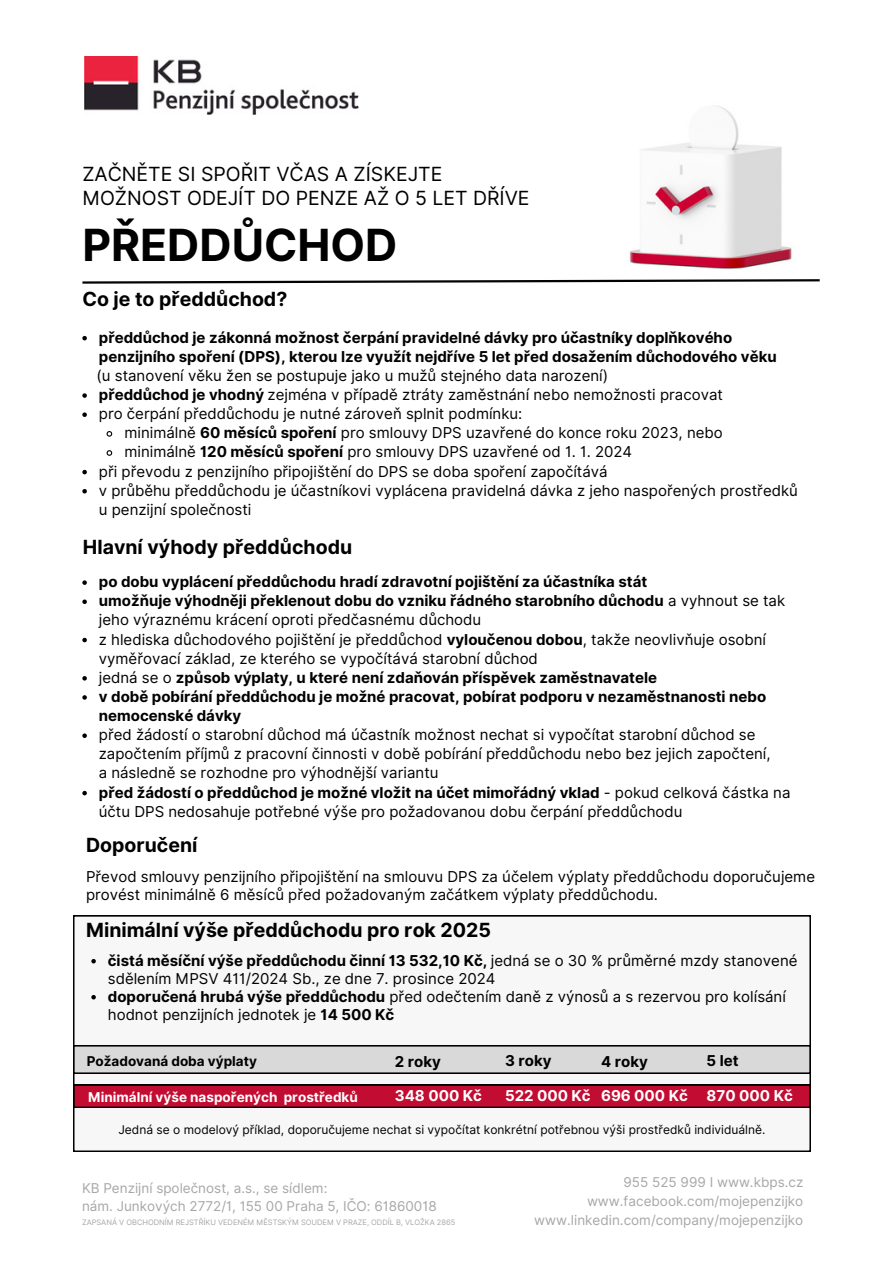
<style>
.page{position:relative;width:894px;height:1264px;background:#fff}
.page>*{position:absolute;margin:0;border:0;box-sizing:border-box;transform-origin:0 0}
.t1{font:700 44.25px "Inter";color:#000}
.t2{font:700 19.5px "Inter";color:#000}
.t3{font:19.5px/23.7px "Inter";color:#000}
.t4{font:15px/19.2px "Inter";color:#000}
.t5{font:700 15px/19.2px "Inter";color:#000}
.t6{font:700 15px "Inter";color:#fff}
.t7{font:13.5px/19.2px "Inter";color:#a7a7a7;text-align:right}
.t8{font:700 13.5px "Inter";color:#fff}
.t9{font:700 13.5px "Inter";color:#000}
.t10{font:12px "Inter";color:#000}
.t11{font:7.5px "Inter";color:#a7a7a7}
.s1{font-weight:700}
.s2{font-weight:400}
</style>
<div class="page">
<img style="left:629px;top:105px;width:163px;height:164px">
<svg style="left:82px;top:279px;width:738px;height:5px"></svg>
<svg style="left:73px;top:915px;width:737px;height:236px"></svg>
<svg style="left:82px;top:580px;width:5px;height:5px"></svg>
<svg style="left:82px;top:599px;width:5px;height:5px"></svg>
<svg style="left:82px;top:637px;width:5px;height:5px"></svg>
<svg style="left:82px;top:676px;width:5px;height:4px"></svg>
<svg style="left:82px;top:695px;width:5px;height:4px"></svg>
<svg style="left:82px;top:733px;width:5px;height:5px"></svg>
<svg style="left:82px;top:790px;width:5px;height:5px"></svg>
<svg style="left:82px;top:336px;width:5px;height:4px"></svg>
<svg style="left:82px;top:393px;width:5px;height:5px"></svg>
<svg style="left:82px;top:412px;width:5px;height:5px"></svg>
<svg style="left:106px;top:431px;width:7px;height:6px"></svg>
<svg style="left:106px;top:450px;width:7px;height:6px"></svg>
<svg style="left:82px;top:470px;width:5px;height:4px"></svg>
<svg style="left:82px;top:489px;width:5px;height:4px"></svg>
<svg style="left:91px;top:958px;width:5px;height:5px"></svg>
<svg style="left:91px;top:994px;width:5px;height:5px"></svg>
<svg style="left:74px;top:1084px;width:736px;height:23px;background:#ad0a2c"></svg>
<img style="left:84px;top:56px;width:274px;height:59px">
<svg style="left:73px;top:1045px;width:737px;height:28px;background:#c7c7c7"></svg>
<p class="t3" style="left:82px;top:162px;width:448px">ZAČNĚTE SI SPOŘIT VČAS A ZÍSKEJTE<br>MOŽNOST ODEJÍT DO PENZE AŽ O 5 LET DŘÍVE</p>
<h5 class="t1" style="left:82px;top:218px;width:316px">PŘEDDŮCHOD</h5>
<p class="t2" style="left:82px;top:288px;width:206px">Co je to předdůchod?</p>
<p class="t5" style="left:99px;top:327px;width:679px">předdůchod je zákonná možnost čerpání pravidelné dávky pro účastníky doplňkového penzijního spoření (DPS), kterou lze využít nejdříve 5 let před dosažením důchodového věku</p>
<h3 class="t4" style="left:96px;top:366px;width:513px">(u stanovení věku žen se postupuje jako u mužů stejného data narození)</h3>
<p class="t4" style="left:99px;top:385px;width:625px"><span class="s1">předdůchod je vhodný</span> zejména v případě ztráty zaměstnání nebo nemožnosti pracovat</p>
<p class="t4" style="left:99px;top:404px;width:425px">pro čerpání předdůchodu je nutné zároveň splnit podmínku:</p>
<p class="t4" style="left:124px;top:423px;width:599px">minimálně <span class="s1">60 měsíců spoření</span> pro smlouvy DPS uzavřené do konce roku 2023, nebo</p>
<p class="t4" style="left:124px;top:442px;width:509px">minimálně <span class="s1">120 měsíců spoření</span> pro smlouvy DPS uzavřené od 1. 1. 2024</p>
<p class="t4" style="left:99px;top:461px;width:510px">při převodu z penzijního připojištění do DPS se doba spoření započítává</p>
<p class="t4" style="left:99px;top:480px;width:700px">v průběhu předdůchodu je účastníkovi vyplácena pravidelná dávka z jeho naspořených prostředků u penzijní společnosti</p>
<h3 class="t2" style="left:83px;top:535px;width:271px">Hlavní výhody předdůchodu</h3>
<h1 class="t5" style="left:99px;top:572px;width:549px">po dobu vyplácení předdůchodu hradí zdravotní pojištění za účastníka stát</h1>
<p class="t5" style="left:99px;top:591px;width:687px">umožňuje výhodněji překlenout dobu do vzniku řádného starobního důchodu <span class="s2">a vyhnout se tak jeho výraznému krácení oproti předčasnému důchodu</span></p>
<h3 class="t4" style="left:99px;top:629px;width:668px">z hlediska důchodového pojištění je předdůchod <span class="s1">vyloučenou dobou</span>, takže neovlivňuje osobní vyměřovací základ, ze kterého se vypočítává starobní důchod</h3>
<p class="t5" style="left:99px;top:667px;width:559px"><span class="s2">jedná se o</span> způsob výplaty, u které není zdaňován příspěvek zaměstnavatele</p>
<h5 class="t5" style="left:99px;top:687px;width:668px">v době pobírání předdůchodu je možné pracovat, pobírat podporu v nezaměstnanosti nebo nemocenské dávky</h5>
<p class="t4" style="left:99px;top:725px;width:673px">před žádostí o starobní důchod má účastník možnost nechat si vypočítat starobní důchod se započtením příjmů z pracovní činnosti v době pobírání předdůchodu nebo bez jejich započtení,</p>
<p class="t4" style="left:99px;top:763px;width:341px">a následně se rozhodne pro výhodnější variantu</p>
<p class="t4" style="left:99px;top:782px;width:693px"><span class="s1">před žádostí o předdůchod je možné vložit na účet mimořádný vklad</span> - pokud celková částka na účtu DPS nedosahuje potřebné výše pro požadovanou dobu čerpání předdůchodu</p>
<h5 class="t2" style="left:86px;top:833px;width:113px">Doporučení</h5>
<p class="t4" style="left:86px;top:867px;width:730px;line-height:18px">Převod smlouvy penzijního připojištění na smlouvu DPS za účelem výplaty předdůchodu doporučujeme provést minimálně 6 měsíců před požadovaným začátkem výplaty předdůchodu.</p>
<h4 class="t2" style="left:86px;top:918px;width:406px">Minimální výše předdůchodu pro rok 2025</h4>
<h4 class="t4" style="left:108px;top:951px;width:691px;line-height:18px"><span class="s1">čistá měsíční výše předdůchodu činní 13 532,10 Kč,</span> jedná se o 30 % průměrné mzdy stanovené sdělením MPSV 411/2024 Sb., ze dne 7. prosince 2024</h4>
<h4 class="t4" style="left:108px;top:987px;width:679px;line-height:18px"><span class="s1">doporučená hrubá výše předdůchodu</span> před odečtením daně z výnosů a s rezervou pro kolísání hodnot penzijních jednotek je <span class="s1">14 500 Kč</span></h4>
<h4 class="t9" style="left:87px;top:1052px;width:171px">Požadovaná doba výplaty</h4>
<h4 class="t8" style="left:88px;top:1089px;width:271px">Minimální výše naspořených prostředků</h4>
<h4 class="t5" style="left:395px;top:1051px;width:48px">2 roky</h4>
<h6 class="t5" style="left:505px;top:1050px;width:48px">3 roky</h6>
<h3 class="t5" style="left:601px;top:1051px;width:48px">4 roky</h3>
<p class="t5" style="left:706px;top:1050px;width:34px">5 let</p>
<p class="t6" style="left:395px;top:1086px;width:89px">348 000 Kč</p>
<p class="t6" style="left:505px;top:1086px;width:87px">522 000 Kč</p>
<p class="t6" style="left:601px;top:1086px;width:88px">696 000 Kč</p>
<h2 class="t6" style="left:706px;top:1086px;width:88px">870 000 Kč</h2>
<h5 class="t10" style="left:118px;top:1122px;width:648px">Jedná se o modelový příklad, doporučujeme nechat si vypočítat konkrétní potřebnou výši prostředků individuálně.</h5>
<h4 class="t7" style="left:82px;top:1178px;width:247px">KB Penzijní společnost, a.s., se sídlem:</h4>
<h4 class="t7" style="left:82px;top:1196px;width:356px">nám. Junkových 2772/1, 155 00 Praha 5, IČO: 61860018</h4>
<h4 class="t11" style="left:82px;top:1217px;width:375px">ZAPSANÁ V OBCHODNÍM REJSTŘÍKU VEDENÉM MĚSTSKÝM SOUDEM V PRAZE, ODDÍL B, VLOŽKA 2865</h4>
<h4 class="t7" style="left:534px;top:1172px;width:270px">955 525 999 I www.kbps.cz www.facebook.com/mojepenzijko www.linkedin.com/company/mojepenzijko</h4>
</div>
